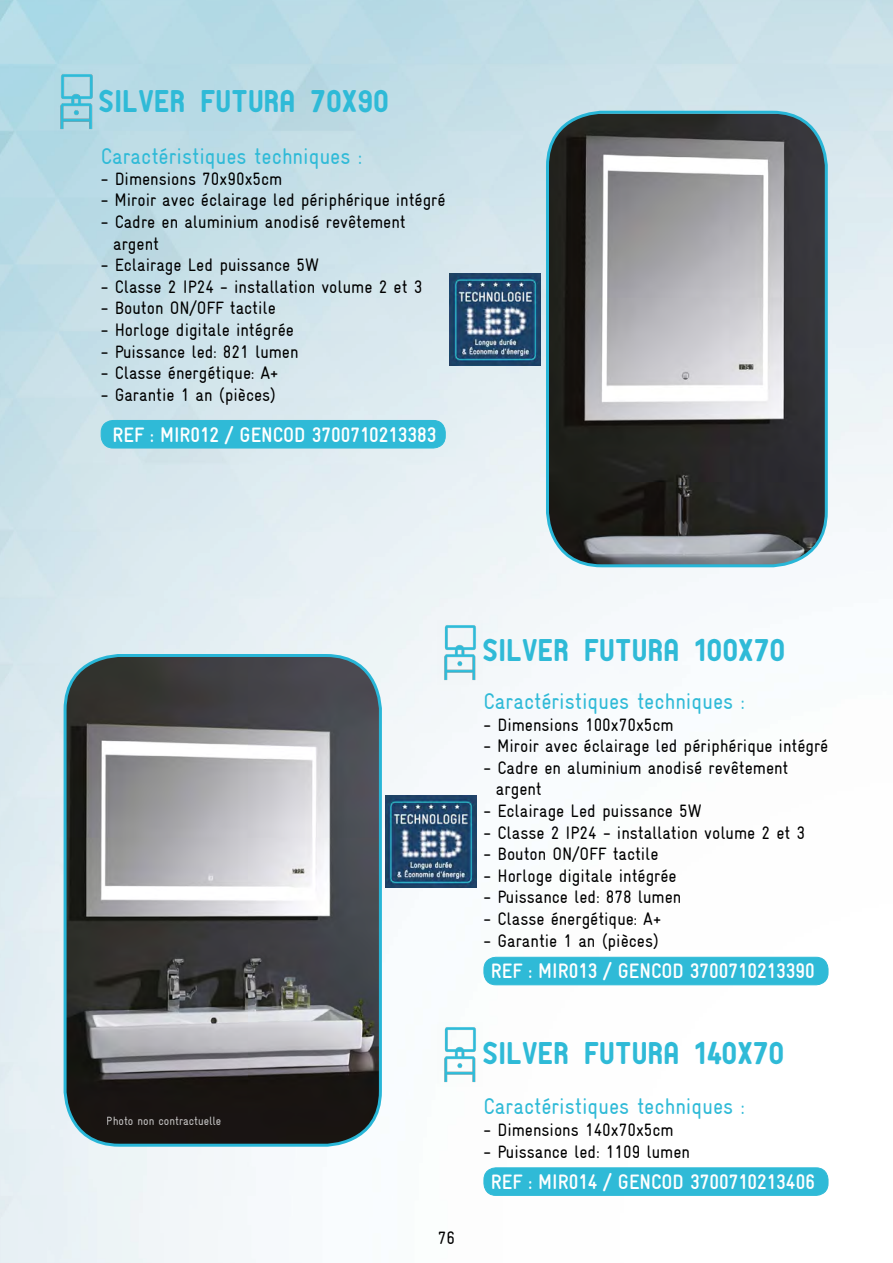
<style>
.page{position:relative;width:893px;height:1263px;background:#fff}
.page>*{position:absolute;margin:0;border:0;box-sizing:border-box;transform-origin:0 0}
.t1{font:30px "PTF NORDIC Round";color:#2fbad7}
.t2{font:22.5px "Gravur Condensed";color:#2fbad7}
.t3{font:700 21px "Gravur Condensed";color:#fff}
.t4{font:18px/21.6px "Gravur Condensed";color:#000}
.t5{font:12px "Gravur Condensed";color:#fff}
</style>
<div class="page">
<img style="left:0;top:0;width:893px;height:1263px">
<img style="left:65px;top:655px;width:315px;height:490px">
<div style="left:64px;top:654px;width:318px;height:493px;border:3px solid #28b6d7;border-radius:54px"></div>
<div style="left:484px;top:957px;width:344px;height:28px;background:#2fbad7;border-radius:12px"></div>
<div style="left:484px;top:957px;width:344px;height:28px;border:1px solid #2fbad7;border-radius:12px"></div>
<div style="left:484px;top:1168px;width:344px;height:27px;background:#2fbad7;border-radius:12px"></div>
<div style="left:484px;top:1167px;width:344px;height:29px;border:1px solid #2fbad7;border-radius:12px"></div>
<img style="left:438px;top:620px;width:44px;height:65px">
<img style="left:438px;top:1022px;width:44px;height:65px">
<img style="left:385px;top:796px;width:91px;height:92px">
<img style="left:547px;top:114px;width:279px;height:452px">
<div style="left:546px;top:111px;width:282px;height:456px;border:3px solid #28b6d7;border-radius:54px"></div>
<div style="left:101px;top:420px;width:344px;height:28px;background:#2fbad7;border-radius:12px"></div>
<div style="left:101px;top:420px;width:345px;height:28px;border:1px solid #2fbad7;border-radius:12px"></div>
<img style="left:54px;top:69px;width:45px;height:65px">
<img style="left:450px;top:273px;width:91px;height:92px">
<h1 class="t1" style="left:99px;top:88px;width:292px">SILVER FUTURA 70X90</h1>
<p class="t2" style="left:101px;top:143px;width:263px">Caractéristiques techniques :</p>
<p class="t4" style="left:101px;top:168px;width:183px">- Dimensions 70x90x5cm</p>
<p class="t4" style="left:101px;top:189px;width:346px">- Miroir avec éclairage led périphérique intégré</p>
<p class="t4" style="left:113px;top:211px;width:294px;text-indent:-12px">- Cadre en aluminium anodisé revêtement argent</p>
<p class="t4" style="left:101px;top:254px;width:220px">- Eclairage Led puissance 5W</p>
<p class="t4" style="left:101px;top:276px;width:323px">- Classe 2 IP24 - installation volume 2 et 3</p>
<p class="t4" style="left:101px;top:297px;width:177px">- Bouton ON/OFF tactile</p>
<p class="t4" style="left:101px;top:319px;width:195px">- Horloge digitale intégrée</p>
<p class="t4" style="left:101px;top:341px;width:199px">- Puissance led: 821 lumen</p>
<p class="t4" style="left:101px;top:362px;width:179px">- Classe énergétique: A+</p>
<p class="t4" style="left:101px;top:384px;width:177px">- Garantie 1 an (pièces)</p>
<p class="t3" style="left:113px;top:423px;width:325px">REF : MIR012 / GENCOD 3700710213383</p>
<p class="t5" style="left:107px;top:1114px;width:116px">Photo non contractuelle</p>
<p class="t4" style="left:438px;top:1227px;width:19px">76</p>
<h1 class="t1" style="left:482px;top:637px;width:304px">SILVER FUTURA 100X70</h1>
<p class="t2" style="left:484px;top:689px;width:263px">Caractéristiques techniques :</p>
<p class="t4" style="left:484px;top:713px;width:192px">- Dimensions 100x70x5cm</p>
<p class="t4" style="left:484px;top:735px;width:346px">- Miroir avec éclairage led périphérique intégré</p>
<p class="t4" style="left:496px;top:757px;width:294px;text-indent:-12px">- Cadre en aluminium anodisé revêtement argent</p>
<p class="t4" style="left:484px;top:800px;width:220px">- Eclairage Led puissance 5W</p>
<p class="t4" style="left:484px;top:821px;width:323px">- Classe 2 IP24 - installation volume 2 et 3</p>
<p class="t4" style="left:484px;top:843px;width:177px">- Bouton ON/OFF tactile</p>
<p class="t4" style="left:484px;top:865px;width:195px">- Horloge digitale intégrée</p>
<p class="t4" style="left:484px;top:886px;width:199px">- Puissance led: 878 lumen</p>
<p class="t4" style="left:484px;top:908px;width:179px">- Classe énergétique: A+</p>
<p class="t4" style="left:484px;top:929px;width:177px">- Garantie 1 an (pièces)</p>
<p class="t3" style="left:491px;top:959px;width:325px">REF : MIR013 / GENCOD 3700710213390</p>
<h1 class="t1" style="left:482px;top:1040px;width:303px">SILVER FUTURA 140X70</h1>
<p class="t2" style="left:484px;top:1094px;width:263px">Caractéristiques techniques :</p>
<p class="t4" style="left:484px;top:1119px;width:192px">- Dimensions 140x70x5cm</p>
<p class="t4" style="left:484px;top:1140px;width:208px">- Puissance led: 1109 lumen</p>
<p class="t3" style="left:491px;top:1170px;width:326px">REF : MIR014 / GENCOD 3700710213406</p>
</div>
